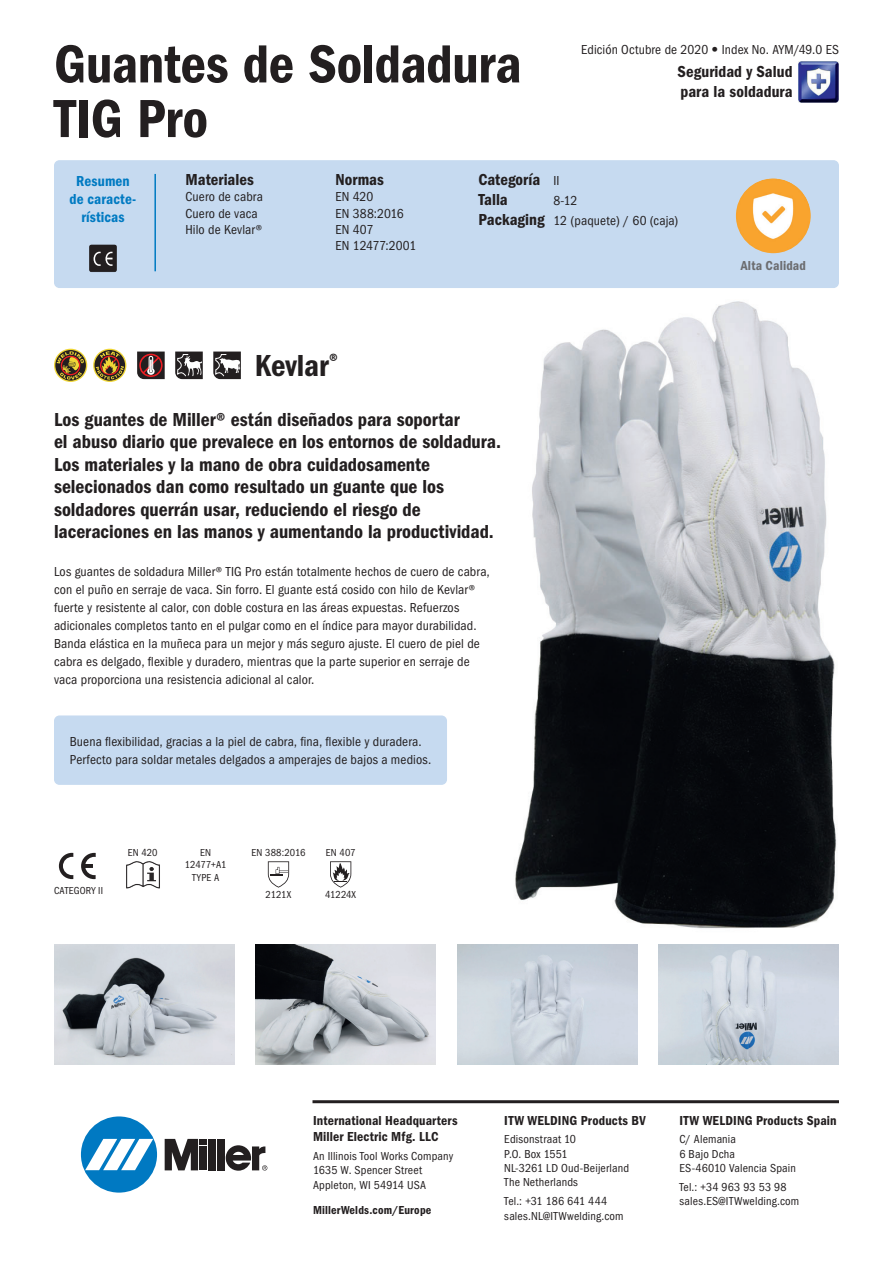
<style>
.page{position:relative;width:893px;height:1263px;background:#fff}
.page>*{position:absolute;margin:0;border:0;box-sizing:border-box;transform-origin:0 0}
.t1{font:55.5px/54.6px "ITC Franklin Gothic Std Dm Cd";letter-spacing:-.005em;color:#231f20}
.t2{font:31.5px "ITC Franklin Gothic Std Dm Cd";letter-spacing:-.005em;color:#231f20}
.t3{font:19.5px/22.5px "ITC Franklin Gothic Std Dm Cd";color:#231f20}
.t4{font:16.5px/19.8px "ITC Franklin Gothic Std Dm Cd";color:#231f20}
.t5{font:15px/18px "ITC Franklin Gothic Std Dm Cd";letter-spacing:.005em;color:#007ac2;text-align:center}
.t6{font:condensed 13.5px/18px "ITC Franklin Gothic Std";letter-spacing:.01em;color:#231f20}
.t7{font:13.5px/16.2px "ITC Franklin Gothic Std Dm Cd";letter-spacing:.01em;color:#231f20}
.t8{font:13.5px "ITC Franklin Gothic Std Dm Cd";letter-spacing:.01em;color:#6c6d70}
.t9{font:condensed 12px/14.4px "ITC Franklin Gothic Std";letter-spacing:.015em;color:#231f20}
.t10{font:12px "ITC Franklin Gothic Std Dm Cd";letter-spacing:.015em;color:#231f20}
.t11{font:condensed 10.5px/12.6px "ITC Franklin Gothic Std";letter-spacing:.01em;color:#231f20;text-align:center}
.s1{font-family:"Helvetica Neue LT Com";font-weight:200;font-stretch:normal}
.s2{font-family:"ITC Franklin Gothic Std";font-stretch:condensed;font-size:13.5px}
.s3{font-family:"ITC Franklin Gothic Std Dm Cd";font-stretch:normal;font-size:16.5px}
</style>
<div class="page">
<img style="left:515px;top:286px;width:323px;height:679px">
<img style="left:799px;top:62px;width:40px;height:40px">
<div style="left:54px;top:715px;width:393px;height:70px;background:#c6daf0;border-radius:5px"></div>
<div style="left:81px;top:1116px;width:76px;height:76px;background:#0079c2;border-radius:50%"></div>
<svg style="left:85px;top:1139px;width:68px;height:31px"></svg>
<div style="left:209px;top:1139px;width:7px;height:31px;background:#231f20"></div>
<div style="left:218px;top:1139px;width:7px;height:31px;background:#231f20"></div>
<svg style="left:165px;top:1139px;width:42px;height:31px"></svg>
<svg style="left:226px;top:1145px;width:41px;height:26px"></svg>
<hr style="left:312px;top:1100px;width:527px;height:3px;background:#231f20">
<svg style="left:93px;top:349px;width:33px;height:33px"></svg>
<svg style="left:94px;top:350px;width:31px;height:31px"></svg>
<svg style="left:96px;top:351px;width:28px;height:29px"></svg>
<svg style="left:330px;top:861px;width:21px;height:26px"></svg>
<svg style="left:81px;top:853px;width:15px;height:26px"></svg>
<svg style="left:59px;top:853px;width:14px;height:26px"></svg>
<svg style="left:268px;top:861px;width:21px;height:27px"></svg>
<svg style="left:175px;top:352px;width:28px;height:27px"></svg>
<svg style="left:213px;top:352px;width:28px;height:27px"></svg>
<svg style="left:137px;top:352px;width:28px;height:27px"></svg>
<img style="left:54px;top:944px;width:180px;height:120px">
<img style="left:256px;top:944px;width:180px;height:120px">
<img style="left:457px;top:944px;width:180px;height:120px">
<img style="left:659px;top:944px;width:180px;height:120px">
<img style="left:126px;top:861px;width:34px;height:28px">
<svg style="left:54px;top:349px;width:33px;height:33px"></svg>
<svg style="left:55px;top:350px;width:31px;height:31px"></svg>
<svg style="left:57px;top:351px;width:27px;height:29px"></svg>
<div style="left:54px;top:160px;width:785px;height:128px;background:#c6daf0;border-radius:5px"></div>
<svg style="left:89px;top:244px;width:28px;height:28px"></svg>
<hr style="left:154px;top:174px;width:2px;height:97px;background:#007ac2">
<img style="left:736px;top:178px;width:75px;height:75px;border-radius:37px">
<h1 class="t1" style="left:54px;top:37px;width:469px">Guantes de Soldadura<br>TIG Pro</h1>
<p class="t6" style="left:581px;top:41px;width:259px">Edición Octubre de 2020 <span class="s1">•</span> Index No. AYM/49.0 ES</p>
<p class="t4" style="left:677px;top:62px;width:117px">Seguridad y Salud para la soldadura</p>
<p class="t5" style="left:70px;top:172px;width:68px">Resumen de caracte&shy;rísticas</p>
<p class="t4" style="left:186px;top:170px;width:70px">Materiales</p>
<p class="t6" style="left:186px;top:189px;width:79px;line-height:16.2px">Cuero de cabra<br>Cuero de vaca<br>Hilo de Kevlar®</p>
<p class="t4" style="left:335px;top:170px;width:50px">Normas</p>
<p class="t6" style="left:335px;top:189px;width:82px;line-height:16.2px">EN 420<br>EN 388:2016<br>EN 407<br>EN 12477:2001</p>
<p class="t4" style="left:478px;top:170px;width:83px">Categoría <span class="s2">II<br></span>Talla</p>
<p class="t6" style="left:478px;top:191px;width:201px;line-height:19.8px;text-indent:75px">8-12<br><span class="s3">Packaging</span> 12 (paquete) / 60 (caja)</p>
<h2 class="t2" style="left:255px;top:348px;width:85px">Kevlar<sup>®</sup></h2>
<p class="t3" style="left:54px;top:408px;width:449px">Los guantes de Miller® están diseñados para soportar<br>el abuso diario que prevalece en los entornos de soldadura.<br>Los materiales y la mano de obra cuidadosamente selecionados dan como resultado un guante que los soldadores querrán usar, reduciendo el riesgo de laceraciones en las manos y aumentando la productividad.</p>
<p class="t6" style="left:54px;top:563px;width:437px">Los guantes de soldadura Miller® TIG Pro están totalmente hechos de cuero de cabra, con el puño en serraje de vaca. Sin forro. El guante está cosido con hilo de Kevlar® fuerte y resistente al calor, con doble costura en las áreas expuestas. Refuerzos adicionales completos tanto en el pulgar como en el índice para mayor durabilidad.<br>Banda elástica en la muñeca para un mejor y más seguro ajuste. El cuero de piel de cabra es delgado, flexible y duradero, mientras que la parte superior en serraje de vaca proporciona una resistencia adicional al calor.</p>
<p class="t6" style="left:70px;top:732px;width:363px">Buena flexibilidad, gracias a la piel de cabra, fina, flexible y duradera.<br>Perfecto para soldar metales delgados a amperajes de bajos a medios.</p>
<p class="t11" style="left:54px;top:884px;width:51px">CATEGORY II</p>
<p class="t11" style="left:128px;top:846px;width:31px">EN 420</p>
<p class="t11" style="left:326px;top:846px;width:31px">EN 407</p>
<p class="t11" style="left:325px;top:888px;width:32px">41224X</p>
<p class="t11" style="left:251px;top:846px;width:55px">EN 388:2016</p>
<p class="t11" style="left:266px;top:888px;width:27px">2121X</p>
<p class="t11" style="left:185px;top:846px;width:43px">EN<br>12477+A1<br>TYPE A</p>
<p class="t8" style="left:741px;top:258px;width:67px">Alta Calidad</p>
<p class="t7" style="left:313px;top:1112px;width:146px">International Headquarters<br>Miller Electric Mfg. LLC</p>
<p class="t9" style="left:313px;top:1149px;width:142px">An Illinois Tool Works Company<br>1635 W. Spencer Street<br>Appleton, WI 54914 USA</p>
<p class="t10" style="left:313px;top:1203px;width:120px">MillerWelds.com/Europe</p>
<p class="t7" style="left:504px;top:1112px;width:143px">ITW WELDING Products BV</p>
<p class="t9" style="left:504px;top:1132px;width:126px">Edisonstraat 10<br>P.O. Box 1551<br>NL-3261 LD Oud-Beijerland<br>The Netherlands</p>
<p class="t9" style="left:504px;top:1194px;width:121px">Tel.: +31 186 641 444 sales.NL@ITWwelding.com</p>
<p class="t7" style="left:679px;top:1112px;width:159px">ITW WELDING Products Spain</p>
<p class="t9" style="left:679px;top:1132px;width:118px">C/ Alemania<br>6 Bajo Dcha<br>ES-46010 Valencia Spain</p>
<p class="t9" style="left:679px;top:1180px;width:121px">Tel.: +34 963 93 53 98 sales.ES@ITWwelding.com</p>
</div>
